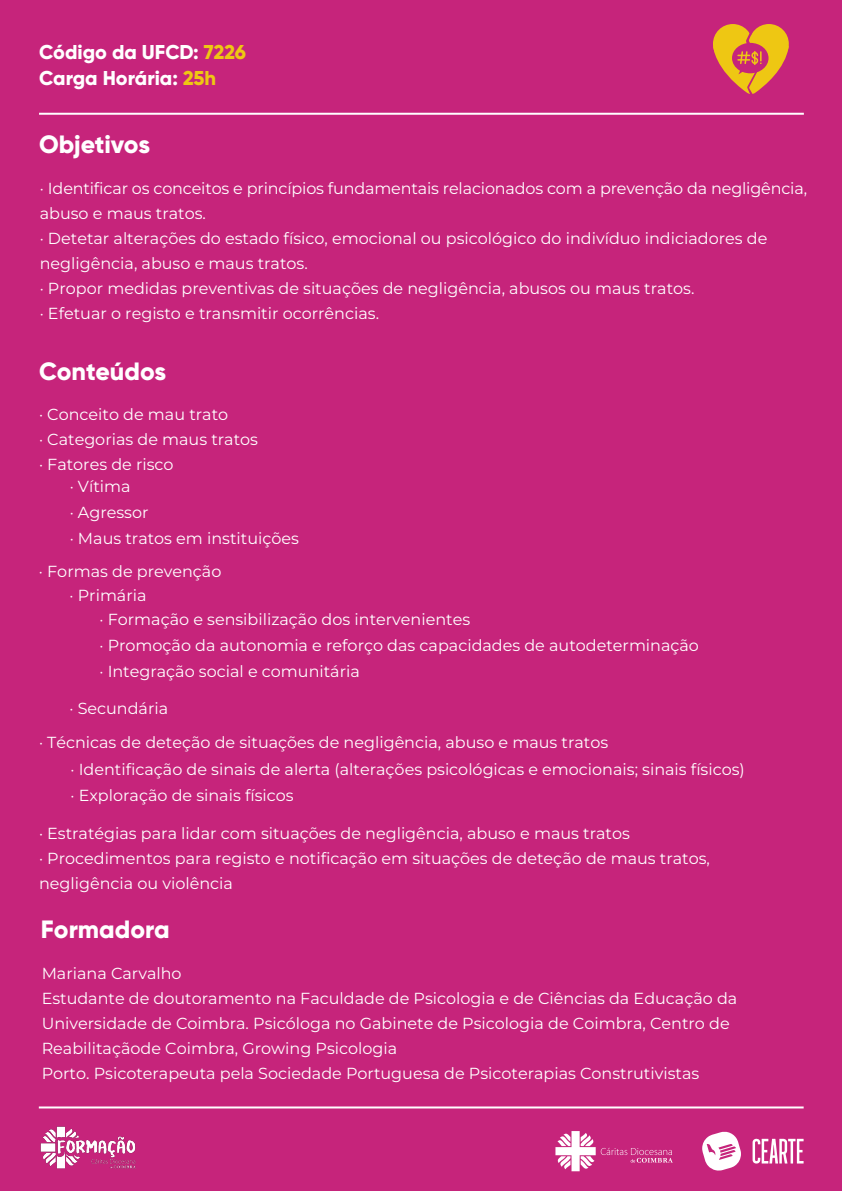
<style>
.page{position:relative;width:842px;height:1191px;background:#c6247b}
.page>*{position:absolute;margin:0;border:0;box-sizing:border-box;transform-origin:0 0}
.t1{font:800 25px "Gilroy";color:#fff}
.t2{font:800 20px/26px "Gilroy";color:#fff}
.t3{font:100 16px/25px "Montserrat";color:#fff}
.s1{color:#eec713}
</style>
<div class="page">
<img style="left:40px;top:1126px;width:96px;height:42px">
<hr style="left:39px;top:1106px;width:765px;height:2px;background:#fff">
<hr style="left:39px;top:113px;width:765px;height:2px;background:#fff">
<div style="left:749px;top:24px;width:40px;height:40px;background:#eec713;border-radius:50%"></div>
<div style="left:713px;top:24px;width:40px;height:40px;background:#eec713;border-radius:50%"></div>
<svg style="left:713px;top:32px;width:76px;height:62px"></svg>
<svg style="left:555px;top:1131px;width:118px;height:40px"></svg>
<svg style="left:702px;top:1131px;width:39px;height:39px"></svg>
<svg style="left:752px;top:1138px;width:51px;height:25px"></svg>
<p class="t2" style="left:39px;top:39px;width:209px">Código da UFCD: <span class="s1">7226<br></span>Carga Horária: <span class="s1">25h</span></p>
<h1 class="t1" style="left:39px;top:129px;width:113px">Objetivos</h1>
<p class="t3" style="left:40px;top:176px;width:769px">· Identificar os conceitos e princípios fundamentais relacionados com a prevenção da negligência, abuso e maus tratos.<br>· Detetar alterações do estado físico, emocional ou psicológico do indivíduo indiciadores de negligência, abuso e maus tratos.<br>· Propor medidas preventivas de situações de negligência, abusos ou maus tratos.<br>· Efetuar o registo e transmitir ocorrências.</p>
<h1 class="t1" style="left:39px;top:355px;width:129px">Conteúdos</h1>
<p class="t3" style="left:39px;top:402px;width:221px">· Conceito de mau trato<br>· Categorias de maus tratos · Fatores de risco</p>
<p class="t3" style="left:70px;top:473px;width:231px;line-height:26px">· Vítima<br>· Agressor<br>· Maus tratos em instituições</p>
<p class="t3" style="left:39px;top:558px;width:184px">· Formas de prevenção</p>
<p class="t3" style="left:70px;top:583px;width:79px">· Primária</p>
<p class="t3" style="left:99px;top:606px;width:601px;line-height:26px">· Formação e sensibilização dos intervenientes<br>· Promoção da autonomia e reforço das capacidades de autodeterminação · Integração social e comunitária</p>
<p class="t3" style="left:69px;top:695px;width:100px">· Secundária</p>
<p class="t3" style="left:39px;top:729px;width:571px">· Técnicas de deteção de situações de negligência, abuso e maus tratos</p>
<p class="t3" style="left:70px;top:755px;width:676px;line-height:26px">· Identificação de sinais de alerta (alterações psicológicas e emocionais; sinais físicos) · Exploração de sinais físicos</p>
<p class="t3" style="left:39px;top:820px;width:672px">· Estratégias para lidar com situações de negligência, abuso e maus tratos<br>· Procedimentos para registo e notificação em situações de deteção de maus tratos, negligência ou violência</p>
<h1 class="t1" style="left:41px;top:913px;width:130px">Formadora</h1>
<p class="t3" style="left:42px;top:960px;width:697px">Mariana Carvalho<br>Estudante de doutoramento na Faculdade de Psicologia e de Ciências da Educação da Universidade de Coimbra. Psicóloga no Gabinete de Psicologia de Coimbra, Centro de Reabilitaçãode Coimbra, Growing Psicologia<br>Porto. Psicoterapeuta pela Sociedade Portuguesa de Psicoterapias Construtivistas</p>
</div>
